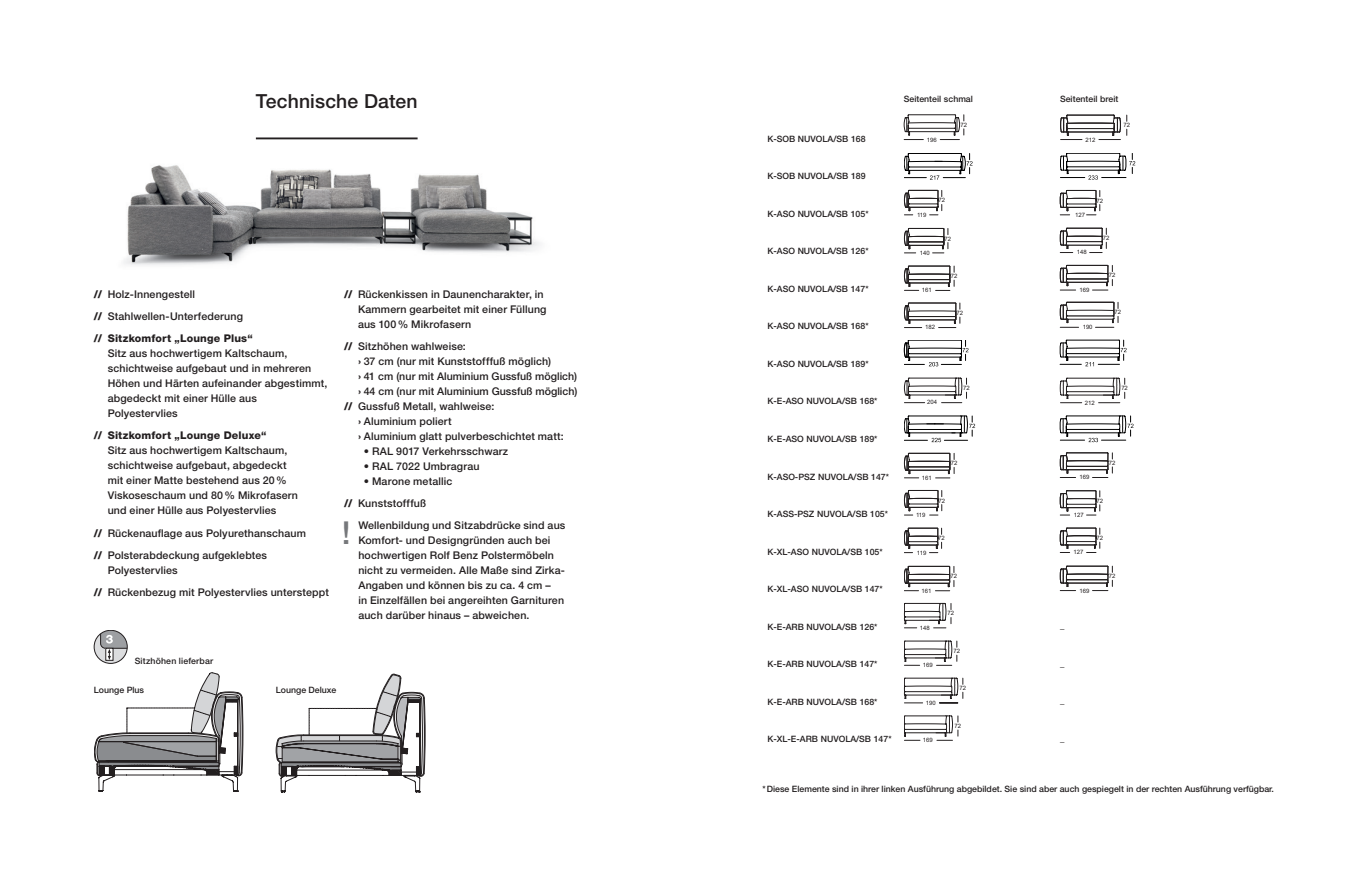
<style>
.page{position:relative;width:1347px;height:886px;background:#fff}
.page>*{position:absolute;margin:0;border:0;box-sizing:border-box;transform-origin:0 0}
.t1{font:500 31.62px "Helvetica Neue LT";color:#76787b}
.t2{font:500 19.38px "Helvetica Neue LT";letter-spacing:.01em;color:#231f20}
.t3{font:500 10.62px/15px "Helvetica Neue LT";letter-spacing:.015em;color:#231f20}
.t4{font:800 10.62px "Helvetica Neue LT";letter-spacing:.015em;color:#231f20}
.t5{font:500 8.75px "Helvetica Neue LT";color:#231f20}
.t6{font:500 8.75px "Helvetica Neue LT";letter-spacing:.02em;color:#231f20}
.t7{font:300 8.75px "Helvetica Neue LT";color:#231f20}
.t8{font:6px "Arial";color:#231f20}
.s1{font-weight:800}
</style>
<div class="page">
<svg style="left:94px;top:630px;width:33px;height:33px"></svg>
<div style="left:94px;top:630px;width:33px;height:34px;border:1px solid #231f20;border-radius:50%"></div>
<svg style="left:100px;top:630px;width:27px;height:31px"></svg>
<svg style="left:276px;top:674px;width:149px;height:118px"></svg>
<svg style="left:94px;top:672px;width:149px;height:119px"></svg>
<img style="left:123px;top:165px;width:417px;height:100px">
<svg style="left:1060px;top:115px;width:67px;height:25px"></svg>
<svg style="left:903px;top:114px;width:61px;height:26px"></svg>
<svg style="left:1060px;top:190px;width:40px;height:25px"></svg>
<svg style="left:904px;top:190px;width:38px;height:26px"></svg>
<svg style="left:1060px;top:228px;width:46px;height:25px"></svg>
<svg style="left:904px;top:228px;width:44px;height:25px"></svg>
<svg style="left:1060px;top:265px;width:52px;height:25px"></svg>
<svg style="left:904px;top:266px;width:50px;height:25px"></svg>
<svg style="left:1060px;top:302px;width:58px;height:26px"></svg>
<svg style="left:904px;top:303px;width:56px;height:25px"></svg>
<svg style="left:1060px;top:452px;width:52px;height:26px"></svg>
<svg style="left:904px;top:453px;width:50px;height:25px"></svg>
<svg style="left:1060px;top:378px;width:65px;height:25px"></svg>
<svg style="left:904px;top:378px;width:59px;height:25px"></svg>
<svg style="left:1060px;top:490px;width:40px;height:25px"></svg>
<svg style="left:904px;top:490px;width:38px;height:26px"></svg>
<svg style="left:1060px;top:528px;width:40px;height:25px"></svg>
<svg style="left:904px;top:528px;width:38px;height:25px"></svg>
<svg style="left:1060px;top:566px;width:52px;height:25px"></svg>
<svg style="left:904px;top:566px;width:50px;height:25px"></svg>
<svg style="left:904px;top:715px;width:54px;height:25px"></svg>
<svg style="left:904px;top:603px;width:47px;height:25px"></svg>
<svg style="left:904px;top:641px;width:53px;height:25px"></svg>
<svg style="left:904px;top:678px;width:59px;height:25px"></svg>
<svg style="left:904px;top:153px;width:68px;height:27px"></svg>
<svg style="left:1060px;top:153px;width:75px;height:27px"></svg>
<svg style="left:904px;top:416px;width:71px;height:26px"></svg>
<svg style="left:1059px;top:416px;width:74px;height:26px"></svg>
<svg style="left:904px;top:340px;width:64px;height:26px"></svg>
<svg style="left:1059px;top:340px;width:67px;height:26px"></svg>
<hr style="left:256px;top:137px;width:161px;height:2px;background:#231f20">
<h2 class="t2" style="left:256px;top:89px;width:163px">Technische Daten</h2>
<p class="t5" style="left:903px;top:93px;width:71px">Seitenteil schmal</p>
<p class="t5" style="left:1060px;top:93px;width:60px">Seitenteil breit</p>
<p class="t3" style="left:94px;top:283px;width:160px;line-height:22.1px"><span class="s1">//</span> Holz-Innengestell<br><span class="s1">//</span> Stahlwellen-Unterfederung <span class="s1">// Sitzkomfort „Lounge Plus“</span></p>
<p class="t3" style="left:108px;top:346px;width:221px">Sitz aus hochwertigem Kaltschaum, schichtweise aufgebaut und in mehreren<br>Höhen und Härten aufeinander abgestimmt, abgedeckt mit einer Hülle aus<br>Polyestervlies</p>
<p class="t4" style="left:94px;top:429px;width:174px">// Sitzkomfort „Lounge Deluxe“</p>
<p class="t3" style="left:108px;top:443px;width:192px">Sitz aus hochwertigem Kaltschaum, schichtweise aufgebaut, abgedeckt mit einer Matte bestehend aus 20% Viskoseschaum und 80% Mikrofasern und einer Hülle aus Polyestervlies</p>
<p class="t3" style="left:94px;top:522px;width:214px;line-height:22.1px"><span class="s1">//</span> Rückenauflage aus Polyurethanschaum <span class="s1">//</span> Polsterabdeckung aufgeklebtes</p>
<p class="t3" style="left:94px;top:559px;width:236px;line-height:22.1px;text-indent:14px">Polyestervlies<br><span class="s1">//</span> Rückenbezug mit Polyestervlies untersteppt</p>
<p class="t6" style="left:135px;top:655px;width:80px">Sitzhöhen lieferbar</p>
<p class="t3" style="left:358px;top:287px;width:190px;text-indent:-14px"><span class="s1">//</span> Rückenkissen in Daunencharakter, in<br>Kammern gearbeitet mit einer Füllung aus 100% Mikrofasern</p>
<p class="t3" style="left:344px;top:339px;width:123px"><span class="s1">//</span> Sitzhöhen wahlweise:</p>
<p class="t3" style="left:358px;top:354px;width:194px"><span class="s1">›</span> 37 cm (nur mit Kunststofffuß möglich)</p>
<p class="t3" style="left:358px;top:369px;width:220px"><span class="s1">›</span> 41 cm (nur mit Aluminium Gussfuß möglich)</p>
<p class="t3" style="left:358px;top:384px;width:220px"><span class="s1">›</span> 44 cm (nur mit Aluminium Gussfuß möglich)</p>
<p class="t3" style="left:344px;top:399px;width:152px"><span class="s1">//</span> Gussfuß Metall, wahlweise:</p>
<p class="t3" style="left:358px;top:414px;width:95px"><span class="s1">›</span> Aluminium poliert</p>
<p class="t3" style="left:358px;top:429px;width:207px"><span class="s1">›</span> Aluminium glatt pulverbeschichtet matt:</p>
<p class="t3" style="left:364px;top:444px;width:146px">• RAL 9017 Verkehrsschwarz</p>
<p class="t3" style="left:364px;top:459px;width:117px">• RAL 7022 Umbragrau</p>
<p class="t3" style="left:344px;top:470px;width:110px;line-height:22.1px;text-indent:19px">• Marone metallic <span class="s1">//</span> Kunststofffuß</p>
<h1 class="t1" style="left:342px;top:514px;width:10px">!</h1>
<p class="t3" style="left:358px;top:518px;width:209px">Wellenbildung und Sitzabdrücke sind aus Komfort- und Designgründen auch bei hochwertigen Rolf Benz Polstermöbeln nicht zu vermeiden. Alle Maße sind Zirka-Angaben und können bis zu ca. 4 cm –<br>in Einzelfällen bei angereihten Garnituren auch darüber hinaus – abweichen.</p>
<p class="t5" style="left:94px;top:685px;width:52px">Lounge Plus</p>
<p class="t5" style="left:276px;top:685px;width:62px">Lounge Deluxe</p>
<p class="t5" style="left:767px;top:133px;width:100px">K-SOB NUVOLA/SB 168</p>
<p class="t5" style="left:767px;top:171px;width:100px">K-SOB NUVOLA/SB 189</p>
<p class="t5" style="left:767px;top:208px;width:103px">K-ASO NUVOLA/SB 105*</p>
<p class="t5" style="left:767px;top:246px;width:103px">K-ASO NUVOLA/SB 126*</p>
<p class="t5" style="left:767px;top:283px;width:103px">K-ASO NUVOLA/SB 147*</p>
<p class="t5" style="left:767px;top:321px;width:103px">K-ASO NUVOLA/SB 168*</p>
<p class="t5" style="left:767px;top:359px;width:103px">K-ASO NUVOLA/SB 189*</p>
<p class="t5" style="left:767px;top:396px;width:112px">K-E-ASO NUVOLA/SB 168*</p>
<p class="t5" style="left:767px;top:434px;width:112px">K-E-ASO NUVOLA/SB 189*</p>
<p class="t5" style="left:767px;top:471px;width:123px">K-ASO-PSZ NUVOLA/SB 147*</p>
<p class="t5" style="left:767px;top:509px;width:122px">K-ASS-PSZ NUVOLA/SB 105*</p>
<p class="t5" style="left:767px;top:546px;width:117px">K-XL-ASO NUVOLA/SB 105*</p>
<p class="t5" style="left:767px;top:584px;width:117px">K-XL-ASO NUVOLA/SB 147*</p>
<p class="t5" style="left:767px;top:621px;width:112px">K-E-ARB NUVOLA/SB 126*</p>
<p class="t5" style="left:767px;top:659px;width:112px">K-E-ARB NUVOLA/SB 147*</p>
<p class="t5" style="left:767px;top:696px;width:112px">K-E-ARB NUVOLA/SB 168*</p>
<p class="t5" style="left:767px;top:734px;width:126px">K-XL-E-ARB NUVOLA/SB 147*</p>
<p class="t8" style="left:927px;top:136px;width:11px">196</p>
<p class="t8" style="left:960px;top:121px;width:8px">72</p>
<p class="t8" style="left:917px;top:211px;width:11px">119</p>
<p class="t8" style="left:920px;top:249px;width:11px">140</p>
<p class="t8" style="left:938px;top:196px;width:8px">72</p>
<p class="t8" style="left:944px;top:234px;width:8px">72</p>
<p class="t8" style="left:921px;top:286px;width:11px">161</p>
<p class="t8" style="left:925px;top:323px;width:11px">182</p>
<p class="t8" style="left:950px;top:272px;width:8px">72</p>
<p class="t8" style="left:956px;top:309px;width:8px">72</p>
<p class="t8" style="left:927px;top:398px;width:11px">204</p>
<p class="t8" style="left:963px;top:384px;width:8px">72</p>
<p class="t8" style="left:921px;top:474px;width:11px">161</p>
<p class="t8" style="left:950px;top:459px;width:8px">72</p>
<p class="t8" style="left:916px;top:511px;width:11px">119</p>
<p class="t8" style="left:916px;top:548px;width:11px">119</p>
<p class="t8" style="left:921px;top:586px;width:11px">161</p>
<p class="t8" style="left:919px;top:624px;width:11px">148</p>
<p class="t8" style="left:938px;top:496px;width:8px">72</p>
<p class="t8" style="left:938px;top:534px;width:8px">72</p>
<p class="t8" style="left:950px;top:572px;width:8px">72</p>
<p class="t8" style="left:947px;top:609px;width:8px">72</p>
<p class="t8" style="left:953px;top:647px;width:8px">72</p>
<p class="t8" style="left:923px;top:661px;width:11px">169</p>
<p class="t8" style="left:926px;top:699px;width:11px">190</p>
<p class="t8" style="left:922px;top:736px;width:11px">169</p>
<p class="t8" style="left:959px;top:684px;width:8px">72</p>
<p class="t8" style="left:954px;top:722px;width:8px">72</p>
<p class="t8" style="left:1085px;top:136px;width:11px">212</p>
<p class="t8" style="left:1123px;top:121px;width:8px">72</p>
<p class="t8" style="left:1075px;top:211px;width:11px">127</p>
<p class="t8" style="left:1076px;top:248px;width:11px">148</p>
<p class="t8" style="left:1096px;top:196px;width:8px">72</p>
<p class="t8" style="left:1103px;top:234px;width:8px">72</p>
<p class="t8" style="left:1109px;top:271px;width:8px">72</p>
<p class="t8" style="left:1079px;top:286px;width:11px">169</p>
<p class="t8" style="left:1082px;top:323px;width:11px">190</p>
<p class="t8" style="left:1114px;top:308px;width:8px">72</p>
<p class="t8" style="left:1084px;top:399px;width:11px">212</p>
<p class="t8" style="left:1121px;top:384px;width:8px">72</p>
<p class="t8" style="left:1079px;top:473px;width:11px">169</p>
<p class="t8" style="left:1109px;top:459px;width:8px">72</p>
<p class="t8" style="left:1073px;top:511px;width:11px">127</p>
<p class="t8" style="left:1073px;top:548px;width:11px">127</p>
<p class="t8" style="left:1096px;top:497px;width:8px">72</p>
<p class="t8" style="left:1096px;top:534px;width:8px">72</p>
<p class="t8" style="left:1109px;top:572px;width:8px">72</p>
<p class="t8" style="left:1079px;top:586px;width:11px">169</p>
<p class="t7" style="left:1060px;top:624px;width:6px">–</p>
<p class="t7" style="left:1060px;top:661px;width:6px">–</p>
<p class="t7" style="left:1060px;top:699px;width:6px">–</p>
<p class="t7" style="left:1060px;top:736px;width:6px">–</p>
<p class="t5" style="left:762px;top:784px;width:513px">*Diese Elemente sind in ihrer linken Ausführung abgebildet. Sie sind aber auch gespiegelt in der rechten Ausführung verfügbar.</p>
</div>
